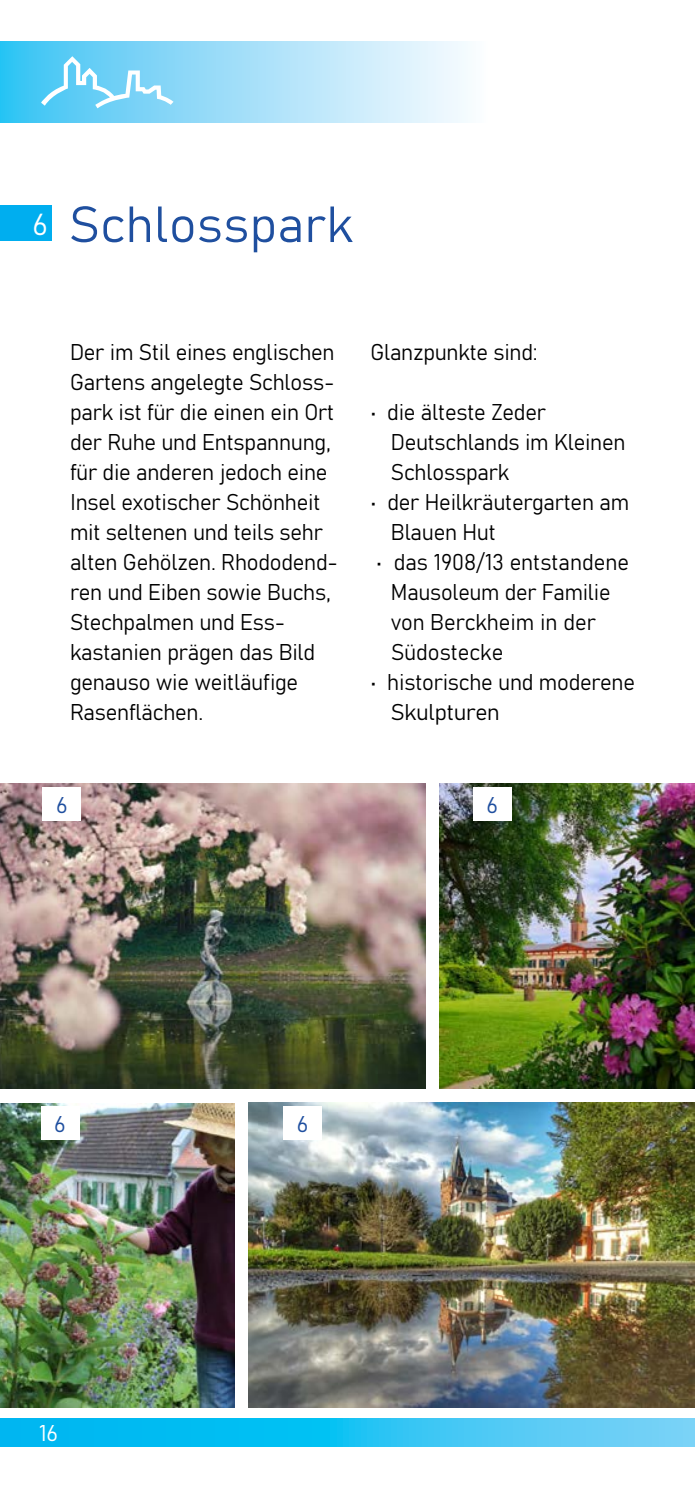
<style>
.page{position:relative;width:695px;height:1489px;background:#fff}
.page>*{position:absolute;margin:0;border:0;box-sizing:border-box;transform-origin:0 0}
.t1{font:50px "Bahnschrift";letter-spacing:.01em;color:#1f4f9f}
.t2{font:22.5px/30px "Bahnschrift";letter-spacing:-.01em;color:#000;scale:.96 1}
.t3{font:22.5px "Bahnschrift";color:#1f4f9f}
.t4{font:22.5px "Bahnschrift";color:#fff}
.s1{font-size:30px;color:#fff}
</style>
<div class="page">
<svg style="left:0;top:1418px;width:694px;height:28px"></svg>
<svg style="left:0;top:42px;width:468px;height:81px"></svg>
<svg style="left:41px;top:56px;width:132px;height:52px"></svg>
<div style="left:0;top:206px;width:51px;height:35px;background:#00aeef"></div>
<img style="left:0;top:1103px;width:234px;height:304px">
<img style="left:0;top:783px;width:425px;height:305px">
<img style="left:248px;top:1102px;width:446px;height:305px">
<div style="left:41px;top:1106px;width:38px;height:33px;background:#fff"></div>
<div style="left:283px;top:1106px;width:39px;height:33px;background:#fff"></div>
<div style="left:43px;top:786px;width:38px;height:34px;background:#fff"></div>
<hr style="left:694px;top:1102px;width:1px;height:305px;background:#b4b2b2">
<img style="left:439px;top:783px;width:255px;height:305px">
<div style="left:472px;top:786px;width:39px;height:34px;background:#fff"></div>
<h1 class="t1" style="left:32px;top:186px;width:322px"><span class="s1">6</span> Schlosspark</h1>
<p class="t2" style="left:70px;top:336px;width:280px">Der im Stil eines englischen<br>Gartens angelegte Schloss&shy;park ist für die einen ein Ort der Ruhe und Entspannung, für die anderen jedoch eine<br>Insel exotischer Schönheit mit seltenen und teils sehr alten Gehölzen. Rhododend&shy;ren und Eiben sowie Buchs,<br>Stechpalmen und Ess&shy;kastanien prägen das Bild genauso wie weitläufige<br>Rasenflächen.</p>
<p class="t2" style="left:370px;top:336px;width:176px">Glanzpunkte sind:</p>
<p class="t2" style="left:391px;top:396px;width:246px;text-indent:-21px">• die älteste Zeder<br>Deutschlands im Kleinen<br>Schlosspark</p>
<p class="t2" style="left:391px;top:486px;width:249px;text-indent:-21px">• der Heilkräutergarten am<br>Blauen Hut</p>
<p class="t2" style="left:391px;top:546px;width:249px;text-indent:-15px">• das 1908/13 entstandene<br>Mausoleum der Familie von Berckheim in der<br>Südostecke</p>
<p class="t2" style="left:391px;top:666px;width:255px;text-indent:-21px">• historische und moderene<br>Skulpturen</p>
<p class="t3" style="left:56px;top:787px;width:13px">6</p>
<p class="t3" style="left:486px;top:787px;width:13px">6</p>
<p class="t3" style="left:54px;top:1106px;width:13px">6</p>
<p class="t3" style="left:297px;top:1106px;width:13px">6</p>
<p class="t4" style="left:39px;top:1415px;width:21px">16</p>
</div>
